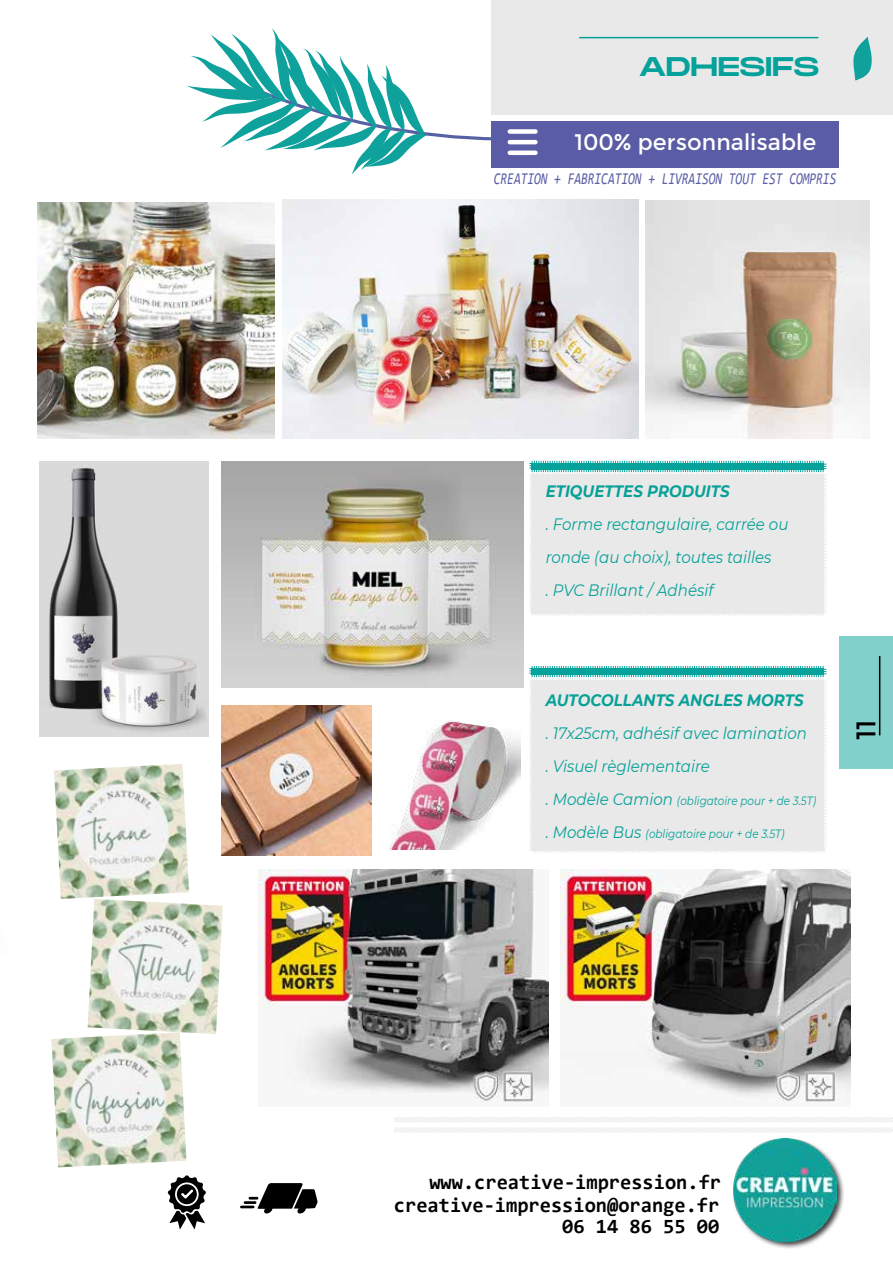
<style>
.page{position:relative;width:893px;height:1263px;background:#fff}
.page>*{position:absolute;margin:0;border:0;box-sizing:border-box;transform-origin:0 0}
.t1{font:27px "Monument Extended";letter-spacing:-.01em;color:#04a29a}
.t2{font:27px "Montserrat";color:#000}
.t3{font:22.5px "Montserrat";color:#fff}
.t4{font:700 20.4px/21.1px "Consolas";color:#000;text-align:right}
.t5{font:italic 16.5px/33px "Montserrat";color:#07a198;scale:.91 1}
.t6{font:italic 16.5px "Consolas";color:#5a5ea6;scale:.74 1}
.t7{font:italic 700 16.5px "Montserrat";color:#07a198;scale:.91 1}
.t8{font:italic 12px "Montserrat";color:#07a198;scale:.87 1}
.s1{font-size:16.5px}
</style>
<div class="page">
<div style="left:839px;top:636px;width:54px;height:133px;background:#81d0cc"></div>
<div style="left:491px;top:0;width:402px;height:115px;background:#e9e9e9"></div>
<hr style="left:579px;top:37px;width:239px;height:1px;background:#07a198">
<hr style="left:879px;top:656px;width:1px;height:79px;background:#000">
<div style="left:491px;top:121px;width:348px;height:47px;background:#5a5da5"></div>
<div style="left:510px;top:129px;width:25px;height:5px;background:#fff"></div>
<hr style="left:510px;top:140px;width:25px;height:4px;background:#fff">
<hr style="left:510px;top:151px;width:25px;height:4px;background:#fff">
<div style="left:732px;top:1137px;width:113px;height:112px;background:#000;opacity:.75"></div>
<img style="left:733px;top:1138px;width:103px;height:103px">
<svg style="left:241px;top:1183px;width:77px;height:30px"></svg>
<svg style="left:168px;top:1175px;width:38px;height:54px"></svg>
<svg style="left:394px;top:1117px;width:499px;height:16px"></svg>
<img style="left:645px;top:200px;width:224px;height:238px">
<img style="left:54px;top:764px;width:135px;height:135px">
<img style="left:38px;top:202px;width:236px;height:237px">
<img style="left:282px;top:199px;width:356px;height:240px">
<img style="left:258px;top:870px;width:290px;height:233px">
<img style="left:560px;top:870px;width:290px;height:233px">
<img style="left:51px;top:1034px;width:135px;height:133px">
<img style="left:88px;top:899px;width:135px;height:135px">
<svg style="left:187px;top:28px;width:312px;height:146px"></svg>
<svg style="left:853px;top:37px;width:19px;height:43px"></svg>
<img style="left:389px;top:720px;width:132px;height:129px">
<img style="left:39px;top:461px;width:170px;height:275px">
<img style="left:222px;top:461px;width:301px;height:227px">
<img style="left:221px;top:705px;width:150px;height:150px">
<div style="left:529px;top:678px;width:298px;height:175px;background:#e9e9e9"></div>
<svg style="left:529px;top:460px;width:298px;height:156px;background:#dde5e5"></svg>
<svg style="left:529px;top:666px;width:298px;height:12px;background:#47bab5"></svg>
<h1 class="t1" style="left:639px;top:46px;width:182px">ADHESIFS</h1>
<h2 class="t3" style="left:574px;top:129px;width:243px">100% personnalisable</h2>
<p class="t6" style="left:494px;top:167px;width:464px">CREATION + FABRICATION + LIVRAISON TOUT EST COMPRIS</p>
<p class="t7" style="left:546px;top:479px;width:204px">ETIQUETTES PRODUITS</p>
<p class="t5" style="left:546px;top:507px;width:268px">. Forme rectangulaire, carrée ou ronde (au choix), toutes tailles<br>. PVC Brillant / Adhésif</p>
<p class="t7" style="left:546px;top:688px;width:285px">AUTOCOLLANTS ANGLES MORTS</p>
<p class="t5" style="left:546px;top:716px;width:289px">. 17x25cm, adhésif avec lamination . Visuel règlementaire</p>
<p class="t8" style="left:546px;top:792px;width:312px"><span class="s1">. Modèle Camion</span> (obligatoire pour + de 3.5T)</p>
<p class="t8" style="left:546px;top:825px;width:276px"><span class="s1">. Modèle Bus</span> (obligatoire pour + de 3.5T)</p>
<h1 class="t2" style="left:850px;top:740px;width:22px;rotate:-90deg">11</h1>
<p class="t4" style="left:429px;top:1172px;width:293px">www.creative-impression.fr</p>
<p class="t4" style="left:394px;top:1194px;width:327px">creative-impression@orange.fr<br>06 14 86 55 00</p>
</div>
